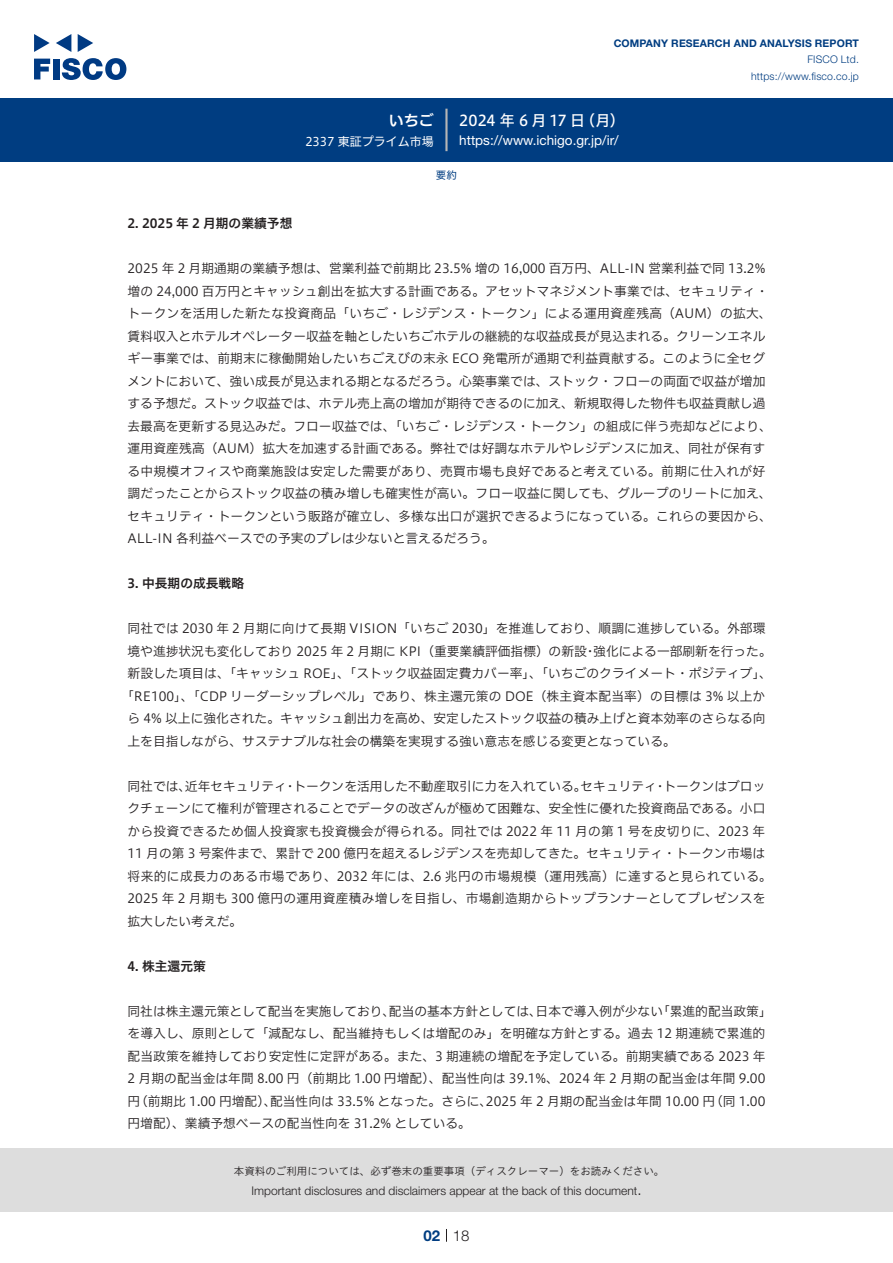
<style>
.page{position:relative;width:893px;height:1263px;background:#fff}
.page>*{position:absolute;margin:0;border:0;box-sizing:border-box;transform-origin:0 0}
.t1{font:15px "Hiragino UD Sans F Std N W5";color:#fff}
.t2{font:300 15px "Helvetica Neue LT Std";color:#231f20}
.t3{font:15px "Hiragino UD Sans F Std N W6";color:#fff}
.t4{font:700 15px "Helvetica Neue LT Std";color:#003d81}
.t5{font:13.5px "Helvetica Neue LT Std";color:#fff}
.本文{font:12.75px/22.5px "Hiragino UD Sans F Std N W3";letter-spacing:.005em;color:#231f20}
.小タイトル{font:12.75px "Hiragino UD Sans F Std N W6";color:#231f20}
.t6{font:300 12px "Helvetica Neue LT Std";color:#231f20}
.t7{font:12px "Hiragino UD Sans F Std N W4";color:#fff}
.t8{font:10.5px "Hiragino UD Sans Std W3";color:#231f20}
.t9{font:700 10.5px "Helvetica Neue LT Std";letter-spacing:.015em;color:#003d81}
.t10{font:300 10.5px/16.5px "Helvetica Neue LT Std";letter-spacing:.015em;color:#003d81;text-align:right}
.ヘッダー{font:10.5px "Hiragino UD Sans F Std N W4";color:#003d81}
</style>
<div class="page">
<div style="left:0;top:1148px;width:893px;height:64px;background:#ddd"></div>
<svg style="left:34px;top:59px;width:16px;height:20px"></svg>
<div style="left:53px;top:59px;width:6px;height:20px;background:#003a83"></div>
<svg style="left:62px;top:58px;width:64px;height:22px"></svg>
<svg style="left:34px;top:34px;width:16px;height:18px"></svg>
<svg style="left:78px;top:34px;width:15px;height:18px"></svg>
<svg style="left:56px;top:34px;width:15px;height:18px"></svg>
<div style="left:0;top:98px;width:893px;height:64px;background:#003d81"></div>
<hr style="left:445px;top:109px;width:3px;height:42px;background:#b5b5b6">
<svg style="left:446px;top:1229px;width:1px;height:13px"></svg>
<p class="t3" style="left:389px;top:109px;width:46px">いちご</p>
<p class="t7" style="left:305px;top:132px;width:130px">2337 東証プライム市場</p>
<p class="t9" style="left:614px;top:37px;width:247px">COMPANY RESEARCH AND ANALYSIS REPORT</p>
<p class="t10" style="left:751px;top:51px;width:109px">FISCO Ltd. https://www.fisco.co j p.</p>
<p class="t1" style="left:580px;top:109px;width:46px">（月(</p>
<p class="t1" style="left:459px;top:109px;width:127px">2024 年 6 月 17 日</p>
<p class="t5" style="left:459px;top:132px;width:161px">https://www.ichigo. g r j p. /i r/</p>
<p class="ヘッダー" style="left:436px;top:167px;width:22px">要約</p>
<p class="小タイトル" style="left:128px;top:214px;width:166px">2. 2025 年 2 月期の業績予想</p>
<p class="本文" style="left:128px;top:256px;width:646px">2025 年 2 月期通期の業績予想は、営業利益で前期比 23.5% 増の 16,000 百万円、ALL-IN 営業利益で同 13.2%増の 24,000 百万円とキャッシュ創出を拡大する計画である。アセットマネジメント事業では、セキュリティ・トークンを活用した新たな投資商品「いちご・レジデンス・トークン」による運用資産残高（AUM）の拡大、賃料収入とホテルオペレーター収益を軸としたいちごホテルの継続的な収益成長が見込まれる。クリーンエネルギー事業では、前期末に稼働開始したいちごえびの末永 ECO 発電所が通期で利益貢献する。このように全セグメントにおいて、強い成長が見込まれる期となるだろう。心築事業では、ストック・フローの両面で収益が増加する予想だ。ストック収益では、ホテル売上高の増加が期待できるのに加え、新規取得した物件も収益貢献し過去最高を更新する見込みだ。フロー収益では、「いちご・レジデンス・トークン」の組成に伴う売却などにより、運用資産残高（AUM）拡大を加速する計画である。弊社では好調なホテルやレジデンスに加え、同社が保有する中規模オフィスや商業施設は安定した需要があり、売買市場も良好であると考えている。前期に仕入れが好調だったことからストック収益の積み増しも確実性が高い。フロー収益に関しても、グループのリートに加え、セキュリティ・トークンという販路が確立し、多様な出口が選択できるようになっている。これらの要因から、ALL-IN 各利益ベースでの予実のブレは少ないと言えるだろう。</p>
<p class="小タイトル" style="left:128px;top:574px;width:118px">3. 中長期の成長戦略</p>
<p class="本文" style="left:593px;top:616px;width:180px;text-indent:-466px">同社では 2030 年 2 月期に向けて長期 VISION「いちご 2030」を推進しており、順調に進捗している。外部環強化による一部刷新を行った。</p>
<p class="本文" style="left:128px;top:639px;width:461px">境や進捗状況も変化しており 2025 年 2 月期に KPI（重要業績評価指標）の新設</p>
<p class="本文" style="left:128px;top:661px;width:646px">新設した項目は、「キャッシュ ROE」、「ストック収益固定費カバー率」、「いちごのクライメート・ポジティブ、「</p>
<p class="本文" style="left:121px;top:684px;width:646px">「RE100」、「CDP リーダーシップレベル」であり、株主還元策の DOE（株主資本配当率）の目標は 3% 以上か</p>
<p class="本文" style="left:128px;top:706px;width:640px">ら 4% 以上に強化された。キャッシュ創出力を高め、安定したストック収益の積み上げと資本効率のさらなる向</p>
<p class="本文" style="left:128px;top:729px;width:550px">上を目指しながら、サステナブルな社会の構築を実現する強い意志を感じる変更となっている。</p>
<p class="本文" style="left:663px;top:774px;width:103px">トークンはブロッ</p>
<p class="本文" style="left:584px;top:639px;width:14px">・</p>
<p class="本文" style="left:185px;top:774px;width:103px">近年セキュリティ</p>
<p class="本文" style="left:293px;top:774px;width:295px">トークンを活用した不動産取引に力を入れている。</p>
<p class="本文" style="left:128px;top:774px;width:646px">同社では、<br>クチェーンにて権利が管理されることでデータの改ざんが極めて困難な、安全性に優れた投資商品である。小口から投資できるため個人投資家も投資機会が得られる。同社では 2022 年 11 月の第 1 号を皮切りに、2023 年11 月の第 3 号案件まで、累計で 200 億円を超えるレジデンスを売却してきた。セキュリティ・トークン市場は将来的に成長力のある市場であり、2032 年には、2.6 兆円の市場規模（運用残高）に達すると見られている。2025 年 2 月期も 300 億円の運用資産積み増しを目指し、市場創造期からトップランナーとしてプレゼンスを拡大したい考えだ。</p>
<p class="小タイトル" style="left:128px;top:956px;width:80px">4. 株主還元策</p>
<p class="本文" style="left:657px;top:999px;width:116px">「累進的配当政策「</p>
<p class="本文" style="left:580px;top:774px;width:78px">セキュリティ</p>
<p class="本文" style="left:284px;top:774px;width:14px">・</p>
<p class="本文" style="left:654px;top:774px;width:14px">・</p>
<p class="本文" style="left:536px;top:999px;width:129px">日本で導入例が少ない</p>
<p class="本文" style="left:128px;top:999px;width:269px">同社は株主還元策として配当を実施しており、</p>
<p class="本文" style="left:128px;top:1021px;width:639px">を導入し、原則として「減配なし、配当維持もしくは増配のみ」を明確な方針とする。過去 12 期連続で累進的</p>
<p class="本文" style="left:128px;top:1044px;width:639px">配当政策を維持しており安定性に定評がある。また、3 期連続の増配を予定している。前期実績である 2023 年</p>
<p class="本文" style="left:128px;top:1066px;width:639px">2 月期の配当金は年間 8.00 円（前期比 1.00 円増配）、配当性向は 39.1%、2024 年 2 月期の配当金は年間 9.00</p>
<p class="本文" style="left:486px;top:1089px;width:281px">2025 年 2 月期の配当金は年間 10.00 （円同 1.00</p>
<p class="本文" style="left:389px;top:999px;width:154px">配当の基本方針としては、</p>
<p class="本文" style="left:128px;top:1089px;width:345px">（円前期比 1.00 円増配）、<br>円増配）、業績予想ベースの配当性向を 31.2% としている。</p>
<p class="本文" style="left:270px;top:1089px;width:224px">配当性向は 33.5% となった。さらに、</p>
<p class="t8" style="left:234px;top:1163px;width:432px">本資料のご利用については、必ず巻末の重要事項（ディスクレーマー）をお読みください。</p>
<p class="t2" style="left:637px;top:1180px;width:6px">.</p>
<p class="t6" style="left:251px;top:1183px;width:387px">Important disclosures and disclaimers appear at the back of this document</p>
<p class="t4" style="left:423px;top:1226px;width:18px">02</p>
<p class="t2" style="left:453px;top:1226px;width:18px">18</p>
</div>
